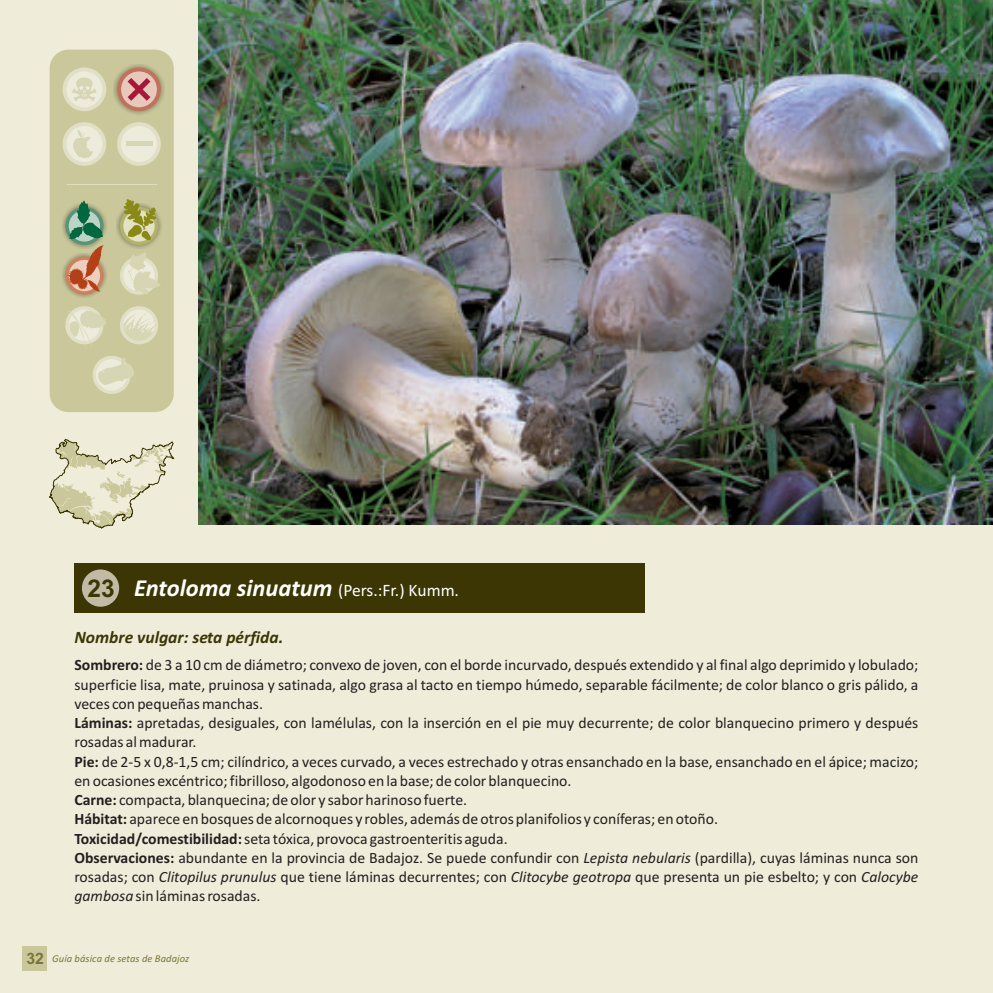
<style>
.page{position:relative;width:993px;height:993px;background:#fff}
.page>*{position:absolute;margin:0;border:0;box-sizing:border-box;transform-origin:0 0}
.t1{font:italic 700 24.5px "Calibri";color:#fff}
.t2{font:700 24.5px "Arial";color:#3b3604}
.t3{font:italic 700 17.5px "Calibri";color:#3b3604}
.t4{font:15.75px/19.2px "Calibri";color:#231f20}
.t5{font:italic 10.5px "Calibri";letter-spacing:.01em;color:#7a7537}
.s1{font-weight:400;font-style:normal;font-size:17.5px}
.s2{font-weight:700}
.s3{font-style:italic}
.s4{font-family:"Arial";font-weight:700;font-style:normal;font-size:15.75px}
</style>
<div class="page">
<div style="left:0;top:0;width:992px;height:992px;background:#efedda"></div>
<div style="left:22px;top:945px;width:25px;height:25px;background:#cac89b"></div>
<div style="left:74px;top:563px;width:571px;height:49px;background:#3b3604"></div>
<div style="left:82px;top:569px;width:37px;height:37px;background:#c1bba5;border-radius:50%"></div>
<div style="left:50px;top:50px;width:124px;height:362px;background:#cac89b;border-radius:19px"></div>
<svg style="left:117px;top:122px;width:44px;height:44px"></svg>
<svg style="left:63px;top:122px;width:43px;height:44px"></svg>
<svg style="left:120px;top:256px;width:38px;height:38px"></svg>
<svg style="left:65px;top:306px;width:38px;height:38px"></svg>
<svg style="left:120px;top:306px;width:38px;height:38px"></svg>
<svg style="left:93px;top:355px;width:38px;height:39px"></svg>
<svg style="left:63px;top:67px;width:43px;height:44px"></svg>
<svg style="left:72px;top:75px;width:25px;height:26px"></svg>
<svg style="left:73px;top:130px;width:20px;height:28px"></svg>
<div style="left:126px;top:141px;width:26px;height:5px;background:#d7d6b4"></div>
<svg style="left:128px;top:252px;width:33px;height:42px"></svg>
<svg style="left:67px;top:310px;width:39px;height:36px"></svg>
<svg style="left:123px;top:312px;width:34px;height:29px"></svg>
<svg style="left:94px;top:357px;width:40px;height:29px"></svg>
<hr style="left:67px;top:184px;width:89px;height:1px;background:#dedec1">
<img style="left:198px;top:0;width:794px;height:524px">
<img style="left:114px;top:64px;width:50px;height:51px">
<svg style="left:117px;top:67px;width:44px;height:44px"></svg>
<svg style="left:127px;top:78px;width:23px;height:23px"></svg>
<img style="left:62px;top:210px;width:44px;height:35px">
<svg style="left:65px;top:207px;width:38px;height:38px"></svg>
<svg style="left:69px;top:200px;width:34px;height:39px"></svg>
<img style="left:117px;top:206px;width:44px;height:42px">
<svg style="left:120px;top:207px;width:38px;height:38px"></svg>
<svg style="left:124px;top:199px;width:32px;height:41px"></svg>
<img style="left:62px;top:262px;width:44px;height:35px">
<svg style="left:65px;top:256px;width:38px;height:38px"></svg>
<svg style="left:67px;top:245px;width:37px;height:46px"></svg>
<svg style="left:49px;top:439px;width:125px;height:89px"></svg>
<h1 class="t2" style="left:87px;top:579px;width:29px">23</h1>
<h1 class="t1" style="left:134px;top:578px;width:326px">Entoloma sinuatum <span class="s1">(Pers.:Fr.) Kumm.</span></h1>
<p class="t3" style="left:74px;top:629px;width:210px">Nombre vulgar: seta pérfida.</p>
<p class="t4" style="left:74px;top:656px;width:845px"><span class="s2">Sombrero:</span> de 3 a 10 cm de diámetro; convexo de joven, con el borde incurvado, después extendido y al final algo deprimido y lobulado; superficie lisa, mate, pruinosa y satinada, algo grasa al tacto en tiempo húmedo, separable fácilmente; de color blanco o gris pálido, a veces con pequeñas manchas.<br><span class="s2">Láminas:</span> apretadas, desiguales, con lamélulas, con la inserción en el pie muy decurrente; de color blanquecino primero y después rosadas al madurar.<br><span class="s2">Pie:</span> de 2-5 x 0,8-1,5 cm; cilíndrico, a veces curvado, a veces estrechado y otras ensanchado en la base, ensanchado en el ápice; macizo; en ocasiones excéntrico; fibrilloso, algodonoso en la base; de color blanquecino.<br><span class="s2">Carne:</span> compacta, blanquecina; de olor y sabor harinoso fuerte.<br><span class="s2">Hábitat:</span> aparece en bosques de alcornoques y robles, además de otros planifolios y coníferas; en otoño.<br><span class="s2">Toxicidad/comestibilidad:</span>seta tóxica, provoca gastroenteritis aguda.<br><span class="s2">Observaciones:</span> abundante en la provincia de Badajoz. Se puede confundir con <span class="s3">Lepista nebularis</span> (pardilla), cuyas láminas nunca son rosadas; con <span class="s3">Clitopilus prunulus</span> que tiene láminas decurrentes; con <span class="s3">Clitocybe geotropa</span> que presenta un pie esbelto; y con <span class="s3">Calocybe gambosa</span> sin láminas rosadas.</p>
<p class="t5" style="left:26px;top:953px;width:164px"><span class="s4">32</span> Guía básica de setas de Badajoz</p>
</div>
